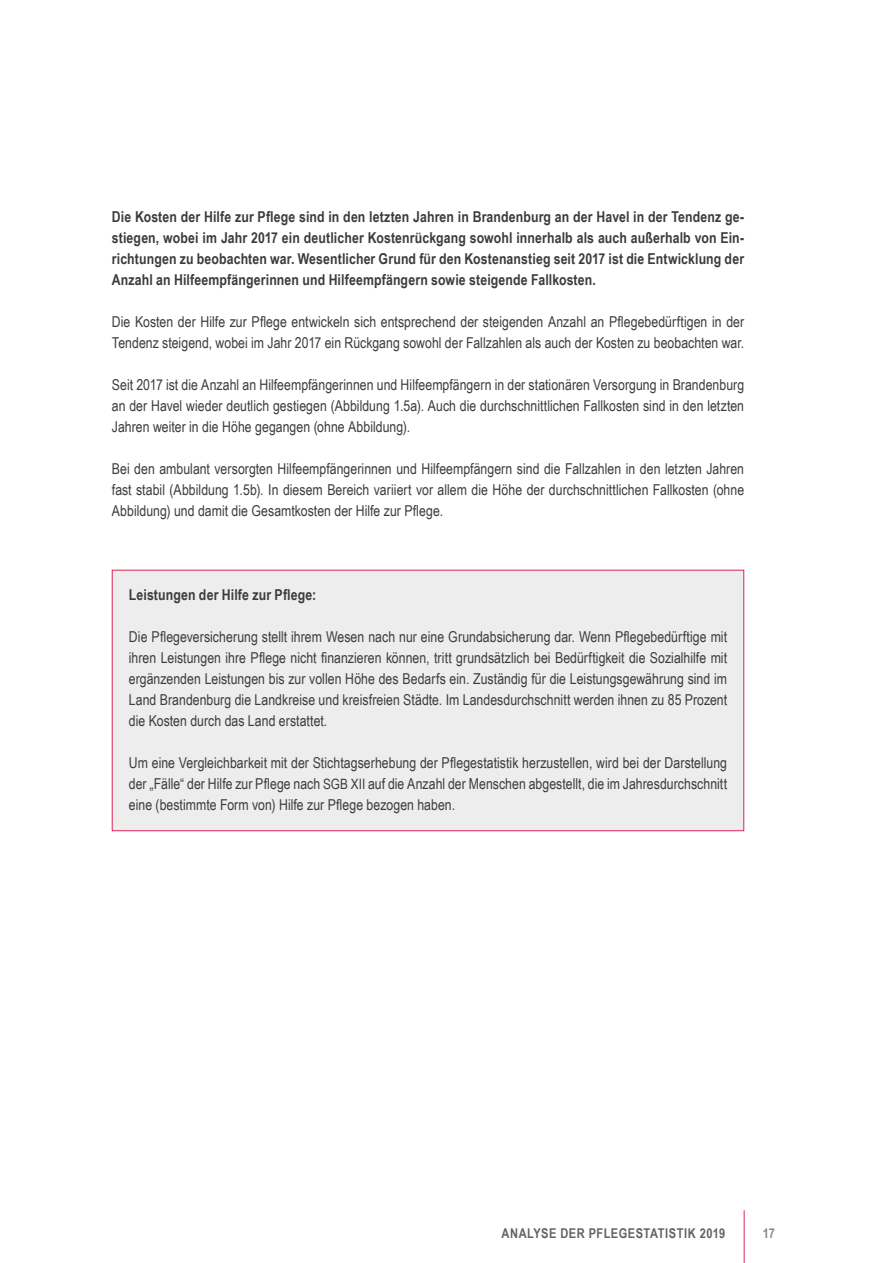
<style>
.page{position:relative;width:893px;height:1263px;background:#fff}
.page>*{position:absolute;margin:0;border:0;box-sizing:border-box;transform-origin:0 0}
.em{font:15px/21px "Arial Narrow";color:#3c3c3b;text-align:justify}
.em-2{font:700 15px/21px "Arial Narrow";letter-spacing:.01em;color:#3c3c3b;text-align:justify}
.t1{font:700 13.5px "Arial Narrow";letter-spacing:.035em;color:#646363}
.t2{font:700 13.5px "Arial Narrow";color:#878787}
.s1{font-size:14.25px}
</style>
<div class="page">
<hr style="left:744px;top:1210px;width:1px;height:53px;background:#df2455">
<div style="left:112px;top:570px;width:632px;height:261px;background:#ededed;border:1px solid #df2455"></div>
<p class="em-2" style="left:112px;top:205px;width:634px">Die Kosten der Hilfe zur Pflege sind in den letzten Jahren in Brandenburg an der Havel in der Tendenz ge&shy;stiegen, wobei im Jahr 2017 ein deutlicher Kostenrückgang sowohl innerhalb als auch außerhalb von Ein&shy;richtungen zu beobachten war. Wesentlicher Grund für den Kostenanstieg seit 2017 ist die Entwicklung der Anzahl an Hilfeempfängerinnen und Hilfeempfängern sowie steigende Fallkosten.</p>
<p class="em" style="left:112px;top:311px;width:634px">Die Kosten der Hilfe zur Pflege entwickeln sich entsprechend der steigenden Anzahl an Pflegebedürftigen in der<br>Tendenz steigend, wobei im Jahr 2017 ein Rückgang sowohl der Fallzahlen als auch der Kosten zu beobachten war.</p>
<p class="em" style="left:112px;top:374px;width:634px">Seit 2017 ist die Anzahl an Hilfeempfängerinnen und Hilfeempfängern in der stationären Versorgung in Brandenburg an der Havel wieder deutlich gestiegen (Abbildung 1.5a). Auch die durchschnittlichen Fallkosten sind in den letzten Jahren weiter in die Höhe gegangen (ohne Abbildung).</p>
<p class="em" style="left:112px;top:458px;width:634px">Bei den ambulant versorgten Hilfeempfängerinnen und Hilfeempfängern sind die Fallzahlen in den letzten Jahren fast stabil (Abbildung 1.5b). In diesem Bereich variiert vor allem die Höhe der durchschnittlichen Fallkosten (ohne Abbildung) und damit die Gesamtkosten der Hilfe zur Pflege.</p>
<p class="em-2" style="left:129px;top:583px;width:189px">Leistungen der Hilfe zur Pflege:</p>
<p class="em" style="left:129px;top:626px;width:600px">Die Pflegeversicherung stellt ihrem Wesen nach nur eine Grundabsicherung dar. Wenn Pflegebedürftige mit ihren Leistungen ihre Pflege nicht finanzieren können, tritt grundsätzlich bei Bedürftigkeit die Sozialhilfe mit ergänzenden Leistungen bis zur vollen Höhe des Bedarfs ein. Zuständig für die Leistungsgewährung sind im Land Brandenburg die Landkreise und kreisfreien Städte. Im Landesdurchschnitt werden ihnen zu 85 Prozent die Kosten durch das Land erstattet.</p>
<p class="em" style="left:129px;top:752px;width:600px">Um eine Vergleichbarkeit mit der Stichtagserhebung der Pflegestatistik herzustellen, wird bei der Darstellung der „Fälle“ der Hilfe zur Pflege nach <span class="s1">SGB XII</span> auf die Anzahl der Menschen abgestellt, die im Jahresdurchschnitt eine (bestimmte Form von) Hilfe zur Pflege bezogen haben.</p>
<p class="t1" style="left:501px;top:1223px;width:225px">ANALYSE DER PFLEGESTATISTIK 2019</p>
<p class="t2" style="left:763px;top:1223px;width:13px">17</p>
</div>
